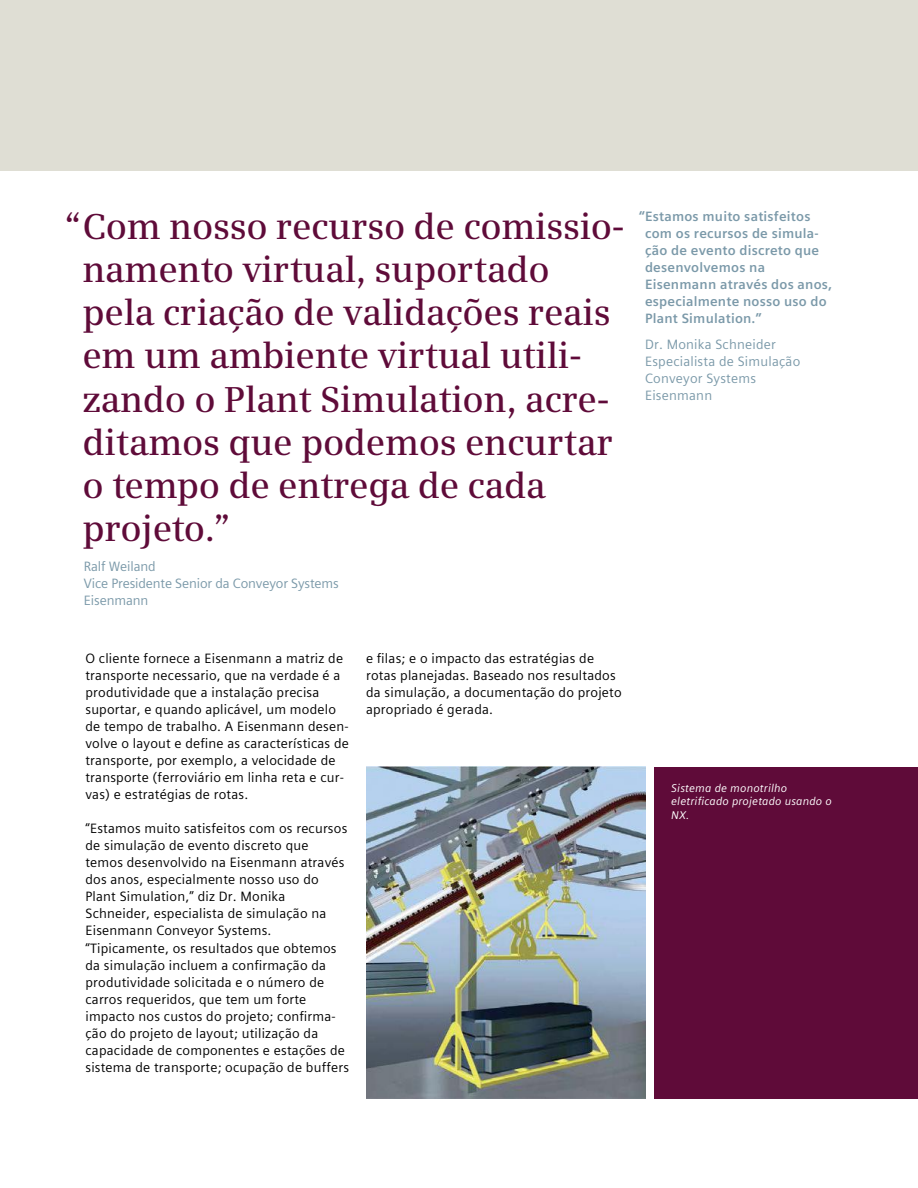
<style>
.page{position:relative;width:918px;height:1188px;background:#fff}
.page>*{position:absolute;margin:0;border:0;box-sizing:border-box;transform-origin:0 0}
.t1{font:600 36px/43.2px "Siemens Serif";letter-spacing:-.01em;color:#5f0b39}
.t2{font:13.5px/17px "Siemens Sans Global";letter-spacing:.015em;color:#000}
.t3{font:700 13.5px/17px "Siemens Sans Global";letter-spacing:.015em;color:#7b99a9}
.t4{font:13.5px/17px "Siemens Sans Global";letter-spacing:.015em;color:#7b99a9}
.t5{font:13.5px/17px "Siemens Sans Global";letter-spacing:-.01em;color:#7b99a9}
.t6{font:italic 11.25px/13.5px "Siemens Sans Global";letter-spacing:.015em;color:#fff}
</style>
<div class="page">
<div style="left:0;top:0;width:918px;height:170px;background:#dfded4"></div>
<div style="left:654px;top:767px;width:264px;height:332px;background:#5f0b39"></div>
<img style="left:366px;top:767px;width:279px;height:332px">
<h1 class="t1" style="left:82px;top:204px;width:544px;text-indent:-18px">“Com nosso recurso de comissio&shy;namento virtual, suportado pela criação de validações reais em um ambiente virtual utili&shy;zando o Plant Simulation, acre&shy;ditamos que podemos encurtar o tempo de entrega de cada projeto.”</h1>
<p class="t5" style="left:84px;top:558px;width:256px">Ralf Weiland<br>Vice Presidente Senior da Conveyor Systems<br>Eisenmann</p>
<p class="t3" style="left:645px;top:208px;width:189px;text-indent:-6px">“Estamos muito satisfeitos com os recursos de simula&shy;ção de evento discreto que desenvolvemos na<br>Eisenmann através dos anos, especialmente nosso uso do<br>Plant Simulation.”</p>
<p class="t4" style="left:645px;top:336px;width:157px">Dr. Monika Schneider<br>Especialista de Simulação<br>Conveyor Systems<br>Eisenmann</p>
<p class="t2" style="left:85px;top:650px;width:265px">O cliente fornece a Eisenmann a matriz de transporte necessario, que na verdade é a produtividade que a instalação precisa suportar, e quando aplicável, um modelo de tempo de trabalho. A Eisenmann desen&shy;volve o layout e define as características de transporte, por exemplo, a velocidade de transporte (ferroviário em linha reta e cur&shy;vas) e estratégias de rotas.</p>
<p class="t2" style="left:85px;top:820px;width:265px">“Estamos muito satisfeitos com os recursos de simulação de evento discreto que temos desenvolvido na Eisenmann através dos anos, especialmente nosso uso do Plant Simulation,” diz Dr. Monika Schneider, especialista de simulação na Eisenmann Conveyor Systems. “Tipicamente, os resultados que obtemos da simulação incluem a confirmação da produtividade solicitada e o número de carros requeridos, que tem um forte impacto nos custos do projeto; confirma&shy;ção do projeto de layout; utilização da capacidade de componentes e estações de sistema de transporte; ocupação de buffers</p>
<p class="t2" style="left:366px;top:650px;width:257px">e filas; e o impacto das estratégias de rotas planejadas. Baseado nos resultados da simulação, a documentação do projeto apropriado é gerada.</p>
<p class="t6" style="left:671px;top:781px;width:162px">Sistema de monotrilho eletrificado projetado usando o<br>NX.</p>
</div>
